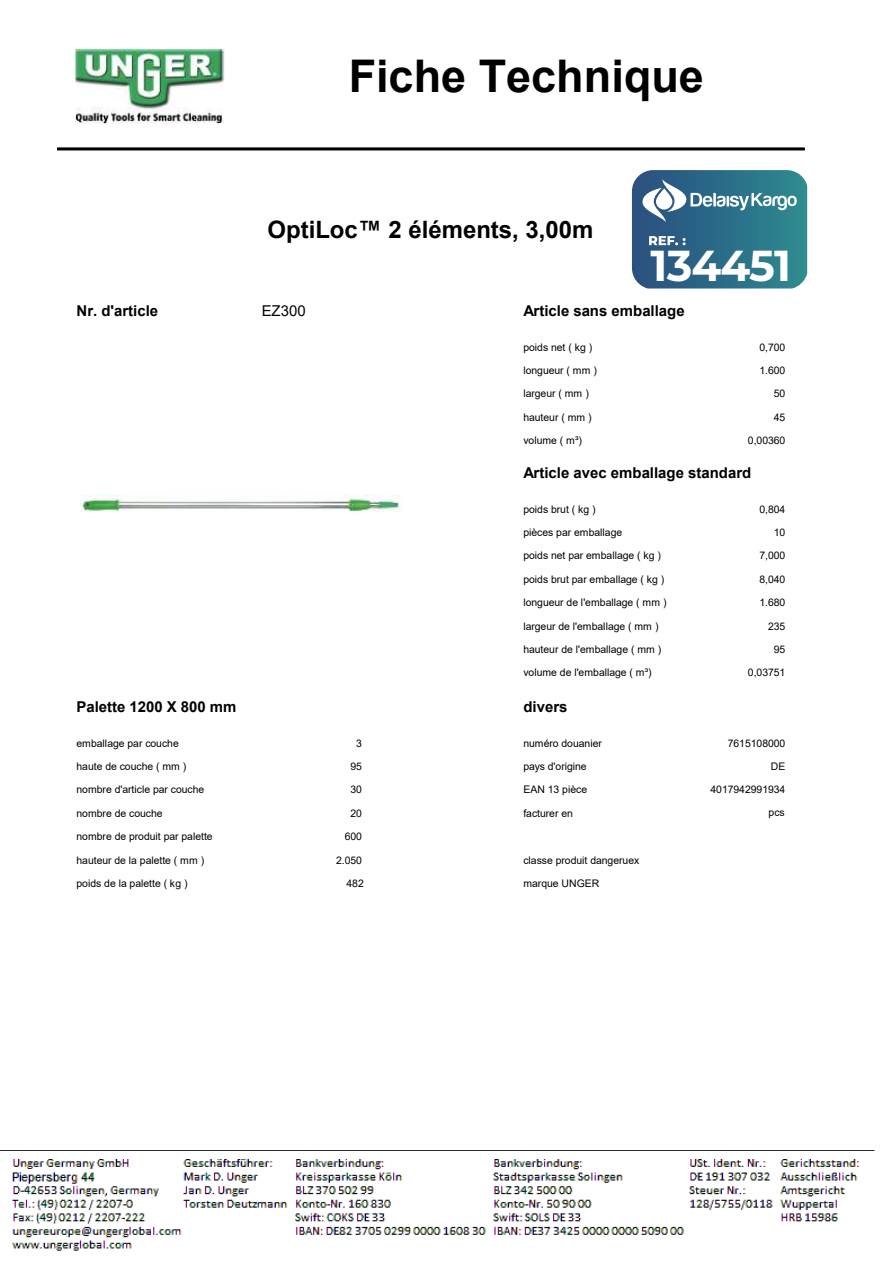
<style>
.page{position:relative;width:893px;height:1263px;background:#fff}
.page>*{position:absolute;margin:0;border:0;box-sizing:border-box;transform-origin:0 0}
.t1{font:700 45px "Arial";color:#000}
.t2{font:700 43.35px "Montserrat";letter-spacing:-.02em;color:#fff}
.t3{font:700 24px "Arial";color:#000}
.t4{font:700 15px "Arial";color:#000}
.t5{font:15px "Arial";color:#000}
.t6{font:10.5px "Arial";letter-spacing:-.005em;color:#000}
</style>
<div class="page">
<img style="left:75px;top:49px;width:150px;height:74px">
<hr style="left:57px;top:147px;width:747px;height:3px;background:#000">
<img style="left:80px;top:494px;width:321px;height:18px">
<img style="left:12px;top:1159px;width:848px;height:92px">
<hr style="left:0;top:1150px;width:874px;height:1px;background:#000">
<img style="left:13px;top:1169px;width:102px;height:17px">
<svg style="left:632px;top:170px;width:175px;height:118px;background:#3e7992"></svg>
<h1 class="t1" style="left:349px;top:45px;width:357px">Fiche Technique</h1>
<h3 class="t3" style="left:268px;top:213px;width:327px">OptiLoc™ 2 éléments, 3,00m</h3>
<h2 class="t2" style="left:651px;top:234px;width:142px">134451</h2>
<h3 class="t4" style="left:77px;top:301px;width:83px">Nr. d'article</h3>
<h3 class="t5" style="left:262px;top:300px;width:45px">EZ300</h3>
<h3 class="t4" style="left:523px;top:300px;width:163px">Article sans emballage</h3>
<p class="t6" style="left:523px;top:340px;width:70px">poids net ( kg )</p>
<p class="t6" style="left:523px;top:363px;width:75px">longueur ( mm )</p>
<p class="t6" style="left:759px;top:340px;width:27px">0,700</p>
<p class="t6" style="left:759px;top:363px;width:27px">1.600</p>
<p class="t6" style="left:523px;top:387px;width:67px">largeur ( mm )</p>
<p class="t6" style="left:774px;top:387px;width:13px">50</p>
<p class="t6" style="left:523px;top:410px;width:70px">hauteur ( mm )</p>
<p class="t6" style="left:774px;top:410px;width:13px">45</p>
<p class="t6" style="left:523px;top:433px;width:60px">volume ( m³)</p>
<p class="t6" style="left:748px;top:433px;width:39px">0,00360</p>
<h3 class="t4" style="left:523px;top:462px;width:229px">Article avec emballage standard</h3>
<p class="t6" style="left:523px;top:502px;width:74px">poids brut ( kg )</p>
<p class="t6" style="left:523px;top:525px;width:100px">pièces par emballage</p>
<p class="t6" style="left:759px;top:502px;width:27px">0,804</p>
<p class="t6" style="left:774px;top:525px;width:13px">10</p>
<p class="t6" style="left:523px;top:548px;width:139px">poids net par emballage ( kg )</p>
<p class="t6" style="left:523px;top:572px;width:143px">poids brut par emballage ( kg )</p>
<p class="t6" style="left:759px;top:548px;width:27px">7,000</p>
<p class="t6" style="left:759px;top:572px;width:27px">8,040</p>
<p class="t6" style="left:523px;top:595px;width:145px">longueur de l'emballage ( mm )</p>
<p class="t6" style="left:759px;top:595px;width:27px">1.680</p>
<p class="t6" style="left:523px;top:619px;width:137px">largeur de l'emballage ( mm )</p>
<p class="t6" style="left:768px;top:619px;width:19px">235</p>
<p class="t6" style="left:523px;top:642px;width:139px">hauteur de l'emballage ( mm )</p>
<p class="t6" style="left:774px;top:642px;width:13px">95</p>
<p class="t6" style="left:523px;top:665px;width:130px">volume de l'emballage ( m³)</p>
<p class="t6" style="left:748px;top:665px;width:39px">0,03751</p>
<h3 class="t4" style="left:77px;top:696px;width:161px">Palette 1200 X 800 mm</h3>
<h3 class="t4" style="left:523px;top:696px;width:46px">divers</h3>
<p class="t6" style="left:77px;top:736px;width:104px">emballage par couche</p>
<p class="t6" style="left:356px;top:736px;width:7px">3</p>
<p class="t6" style="left:523px;top:736px;width:80px">numéro douanier</p>
<p class="t6" style="left:728px;top:736px;width:59px">7615108000</p>
<p class="t6" style="left:77px;top:759px;width:111px">haute de couche ( mm )</p>
<p class="t6" style="left:350px;top:759px;width:13px">95</p>
<p class="t6" style="left:77px;top:782px;width:129px">nombre d'article par couche</p>
<p class="t6" style="left:350px;top:782px;width:13px">30</p>
<p class="t6" style="left:523px;top:759px;width:65px">pays d'origine</p>
<p class="t6" style="left:771px;top:759px;width:16px">DE</p>
<p class="t6" style="left:523px;top:782px;width:65px">EAN 13 pièce</p>
<p class="t6" style="left:710px;top:782px;width:76px">4017942991934</p>
<p class="t6" style="left:77px;top:806px;width:88px">nombre de couche</p>
<p class="t6" style="left:350px;top:806px;width:13px">20</p>
<p class="t6" style="left:523px;top:806px;width:51px">facturer en</p>
<p class="t6" style="left:769px;top:805px;width:18px">pcs</p>
<p class="t6" style="left:77px;top:829px;width:138px">nombre de produit par palette</p>
<p class="t6" style="left:345px;top:829px;width:19px">600</p>
<p class="t6" style="left:77px;top:853px;width:129px">hauteur de la palette ( mm )</p>
<p class="t6" style="left:336px;top:853px;width:27px">2.050</p>
<p class="t6" style="left:77px;top:876px;width:112px">poids de la palette ( kg )</p>
<p class="t6" style="left:346px;top:876px;width:19px">482</p>
<p class="t6" style="left:523px;top:853px;width:117px">classe produit dangeruex</p>
<p class="t6" style="left:523px;top:876px;width:77px">marque UNGER</p>
</div>
